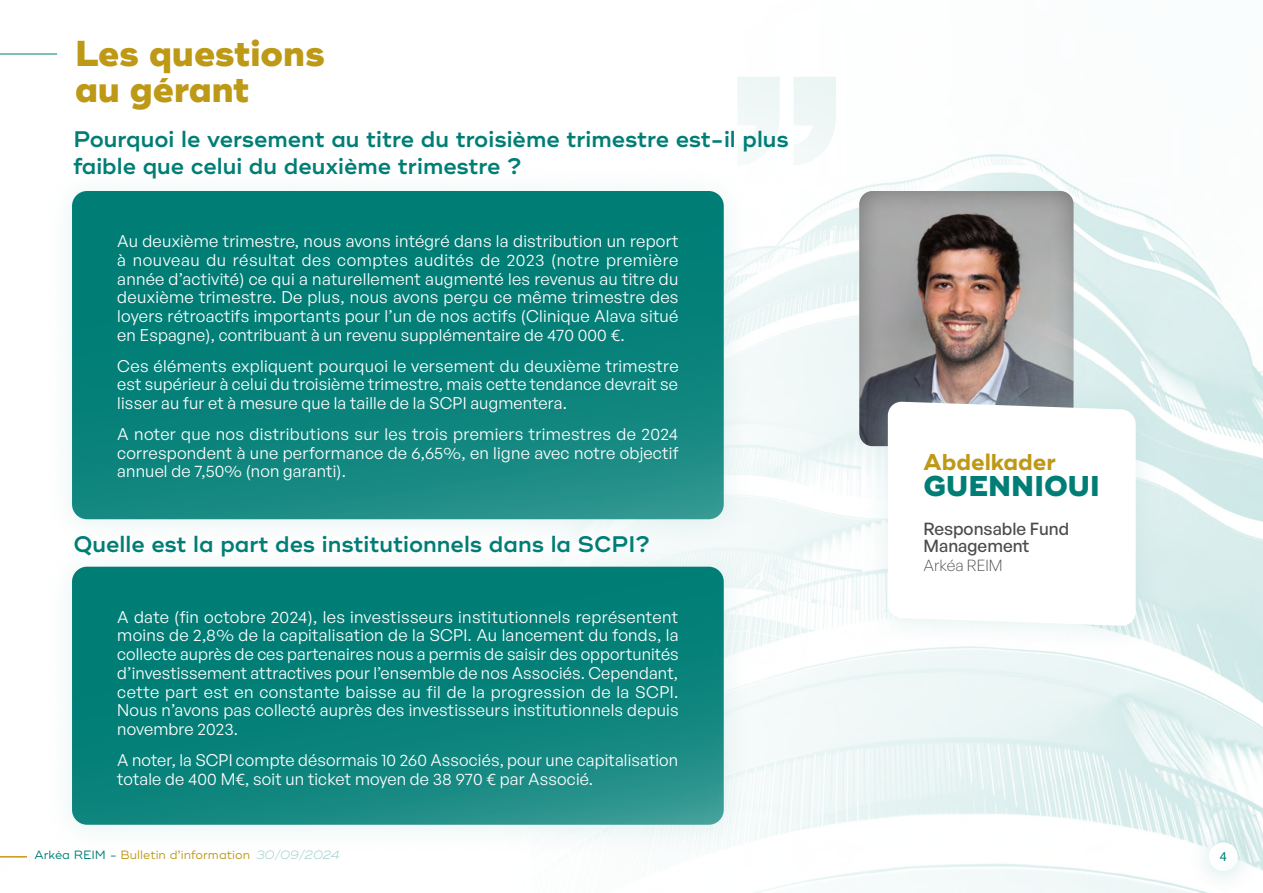
<style>
.page{position:relative;width:1263px;height:893px;background:#fff}
.page>*{position:absolute;margin:0;border:0;box-sizing:border-box;transform-origin:0 0}
.t1{font:900 253.05px "Nimbus San";color:#eaf5f4}
.t2{font:800 36px/36px "Ridley Grotesk";color:#bd9916}
.t3{font:800 28.5px "Ridley Grotesk";color:#007e76}
.t4{font:700 22.8px "Ridley Grotesk";color:#bd9916}
.t5{font:600 22.5px/27px "Ridley Grotesk";color:#007e76}
.t6{font:500 17.1px/17.1px "General Sans";color:#4b4b4d}
.t7{font:16.5px/18.8px "General Sans";letter-spacing:.01em;color:#fff;text-align:justify}
.t8{font:300 15.75px "General Sans";color:#4b4b4d}
.t9{font:13.5px "Myriad Pro";color:#007e76}
.t10{font:12px "Ridley Grotesk";color:#bd9916}
.s1{color:#007e76}
.s2{font-weight:300;font-style:italic;color:#96ceca}
</style>
<div class="page">
<img style="left:693px;top:154px;width:570px;height:739px">
<svg style="left:0;top:856px;width:27px;height:1px"></svg>
<div style="left:1187px;top:823px;width:73px;height:70px;background:#96ceca;opacity:.25"></div>
<div style="left:1209px;top:842px;width:29px;height:29px;background:#fff;border-radius:50%"></div>
<div style="left:846px;top:179px;width:241px;height:268px;background:#4b4b4d;opacity:.45"></div>
<div style="left:861px;top:378px;width:301px;height:276px;background:#96ceca;opacity:.25"></div>
<svg style="left:888px;top:401px;width:248px;height:225px"></svg>
<hr style="left:0;top:54px;width:57px;height:1px;background:#007e76">
<div style="left:44px;top:166px;width:707px;height:384px;background:#96ceca;opacity:.25"></div>
<svg style="left:72px;top:191px;width:652px;height:328px;background:#09827a"></svg>
<div style="left:44px;top:542px;width:707px;height:314px;background:#f9fcfc"></div>
<svg style="left:72px;top:567px;width:652px;height:258px;background:#0a827b"></svg>
<h2 class="t2" style="left:75px;top:37px;width:251px">Les questions au gérant</h2>
<h1 class="t1" style="left:724px;top:17px;width:127px">”</h1>
<h3 class="t5" style="left:73px;top:126px;width:717px">Pourquoi le versement au titre du troisième trimestre est-il plus faible que celui du deuxième trimestre ?</h3>
<p class="t7" style="left:117px;top:231px;width:563px">Au deuxième trimestre, nous avons intégré dans la distribution un report à nouveau du résultat des comptes audités de 2023 (notre première année d’activité) ce qui a naturellement augmenté les revenus au titre du deuxième trimestre. De plus, nous avons perçu ce même trimestre des loyers rétroactifs importants pour l’un de nos actifs (Clinique Alava situé en Espagne), contribuant à un revenu supplémentaire de 470 000 €.</p>
<p class="t7" style="left:117px;top:356px;width:563px">Ces éléments expliquent pourquoi le versement du deuxième trimestre est supérieur à celui du troisième trimestre, mais cette tendance devrait se lisser au fur et à mesure que la taille de la SCPI augmentera.</p>
<p class="t7" style="left:117px;top:424px;width:563px">A noter que nos distributions sur les trois premiers trimestres de 2024 correspondent à une performance de 6,65%, en ligne avec notre objectif annuel de 7,50% (non garanti).</p>
<h3 class="t5" style="left:73px;top:531px;width:578px">Quelle est la part des institutionnels dans la SCPI?</h3>
<p class="t7" style="left:117px;top:607px;width:563px">A date (fin octobre 2024), les investisseurs institutionnels représentent moins de 2,8% de la capitalisation de la SCPI. Au lancement du fonds, la collecte auprès de ces partenaires nous a permis de saisir des opportunités d’investissement attractives pour l’ensemble de nos Associés. Cependant, cette part est en constante baisse au fil de la progression de la SCPI.<br>Nous n’avons pas collecté auprès des investisseurs institutionnels depuis novembre 2023.</p>
<p class="t7" style="left:117px;top:750px;width:562px">A noter, la SCPI compte désormais 10 260 Associés, pour une capitalisation totale de 400 M€, soit un ticket moyen de 38 970 € par Associé.</p>
<h3 class="t4" style="left:923px;top:449px;width:134px">Abdelkader</h3>
<h3 class="t3" style="left:923px;top:469px;width:178px">GUENNIOUI</h3>
<p class="t6" style="left:923px;top:520px;width:147px">Responsable Fund<br>Management</p>
<p class="t8" style="left:923px;top:555px;width:81px">Arkéa REIM</p>
<p class="t10" style="left:34px;top:848px;width:307px"><span class="s1">Arkéa REIM -</span> Bulletin d’information <span class="s2">30/09/2024</span></p>
<p class="t9" style="left:1220px;top:848px;width:8px">4</p>
</div>
